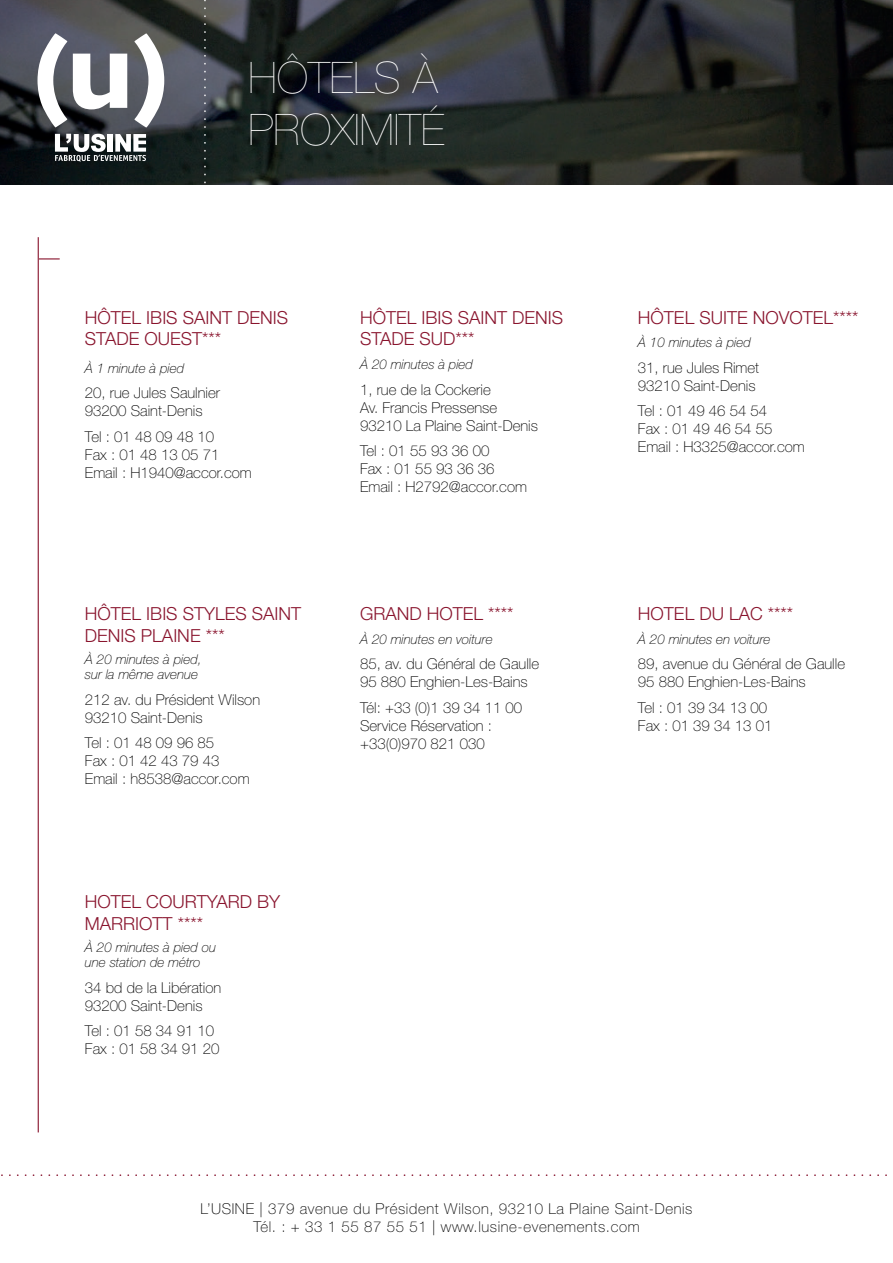
<style>
.page{position:relative;width:893px;height:1263px;background:#fff}
.page>*{position:absolute;margin:0;border:0;box-sizing:border-box;transform-origin:0 0}
.t1{font:200 43.5px/52.2px "Helvetica Neue LT Std";color:#fff}
.t2{font:300 18px/21.6px "Helvetica Neue LT Std";color:#89142d}
.t3{font:100 15px/18px "Helvetica Neue LT Std";color:#000001}
.t4{font:100 15px/18px "Helvetica Neue LT Std";letter-spacing:.04em;color:#000001;text-align:center}
.t5{font:italic 100 13.5px/15px "Helvetica Neue LT Std";color:#000001}
</style>
<div class="page">
<img style="left:0;top:0;width:893px;height:184px">
<hr style="left:38px;top:237px;width:1px;height:895px;background:#89142d">
<svg style="left:39px;top:258px;width:21px;height:1px"></svg>
<svg style="left:37px;top:33px;width:90px;height:95px"></svg>
<svg style="left:134px;top:33px;width:30px;height:95px"></svg>
<svg style="left:55px;top:134px;width:91px;height:28px"></svg>
<svg style="left:1px;top:1174px;width:886px;height:2px"></svg>
<svg style="left:204px;top:0;width:2px;height:185px"></svg>
<h1 class="t1" style="left:249px;top:51px;width:197px">HÔTELS À<br>PROXIMITÉ</h1>
<p class="t2" style="left:85px;top:306px;width:205px">HÔTEL IBIS SAINT DENIS<br>STADE OUEST***</p>
<p class="t5" style="left:85px;top:360px;width:101px">À 1 minute à pied</p>
<p class="t3" style="left:85px;top:384px;width:137px">20, rue Jules Saulnier<br>93200 Saint-Denis</p>
<p class="t3" style="left:85px;top:427px;width:168px">Tel : 01 48 09 48 10<br>Fax : 01 48 13 05 71<br>Email : H1940@accor.com</p>
<p class="t2" style="left:85px;top:603px;width:218px">HÔTEL IBIS STYLES SAINT<br>DENIS PLAINE ***</p>
<p class="t5" style="left:85px;top:652px;width:118px">À 20 minutes à pied, sur la même avenue</p>
<p class="t3" style="left:85px;top:690px;width:177px">212 av. du Président Wilson<br>93210 Saint-Denis</p>
<p class="t3" style="left:85px;top:734px;width:166px">Tel : 01 48 09 96 85<br>Fax : 01 42 43 79 43<br>Email : h8538@accor.com</p>
<p class="t2" style="left:85px;top:891px;width:197px">HOTEL COURTYARD BY<br>MARRIOTT ****</p>
<p class="t5" style="left:85px;top:940px;width:133px">À 20 minutes à pied ou une station de métro</p>
<p class="t3" style="left:85px;top:978px;width:138px">34 bd de la Libération<br>93200 Saint-Denis</p>
<p class="t3" style="left:85px;top:1022px;width:136px">Tel : 01 58 34 91 10<br>Fax : 01 58 34 91 20</p>
<p class="t2" style="left:360px;top:306px;width:205px">HÔTEL IBIS SAINT DENIS<br>STADE SUD***</p>
<p class="t5" style="left:360px;top:357px;width:115px">À 20 minutes à pied</p>
<p class="t3" style="left:360px;top:380px;width:179px">1, rue de la Cockerie<br>Av. Francis Pressense<br>93210 La Plaine Saint-Denis</p>
<p class="t3" style="left:360px;top:442px;width:168px">Tel : 01 55 93 36 00<br>Fax : 01 55 93 36 36<br>Email : H2792@accor.com</p>
<p class="t2" style="left:360px;top:603px;width:155px">GRAND HOTEL ****</p>
<p class="t5" style="left:360px;top:631px;width:134px">À 20 minutes en voiture</p>
<p class="t3" style="left:360px;top:655px;width:181px">85, av. du Général de Gaulle<br>95 880 Enghien-Les-Bains</p>
<p class="t3" style="left:360px;top:698px;width:164px">Tél: +33 (0)1 39 34 11 00<br>Service Réservation : +33(0)970 821 030</p>
<p class="t2" style="left:638px;top:306px;width:222px">HÔTEL SUITE NOVOTEL****</p>
<p class="t5" style="left:638px;top:335px;width:115px">À 10 minutes à pied</p>
<p class="t3" style="left:638px;top:359px;width:123px">31, rue Jules Rimet<br>93210 Saint-Denis</p>
<p class="t3" style="left:638px;top:402px;width:168px">Tel : 01 49 46 54 54<br>Fax : 01 49 46 54 55<br>Email : H3325@accor.com</p>
<p class="t2" style="left:638px;top:603px;width:157px">HOTEL DU LAC ****</p>
<p class="t5" style="left:638px;top:631px;width:134px">À 20 minutes en voiture</p>
<p class="t3" style="left:638px;top:655px;width:209px">89, avenue du Général de Gaulle<br>95 880 Enghien-Les-Bains</p>
<p class="t3" style="left:638px;top:698px;width:136px">Tel : 01 39 34 13 00<br>Fax : 01 39 34 13 01</p>
<p class="t4" style="left:200px;top:1199px;width:494px">L’USINE | 379 avenue du Président Wilson, 93210 La Plaine Saint-Denis<br>Tél. : + 33 1 55 87 55 51 | www.lusine-evenements.com</p>
</div>
